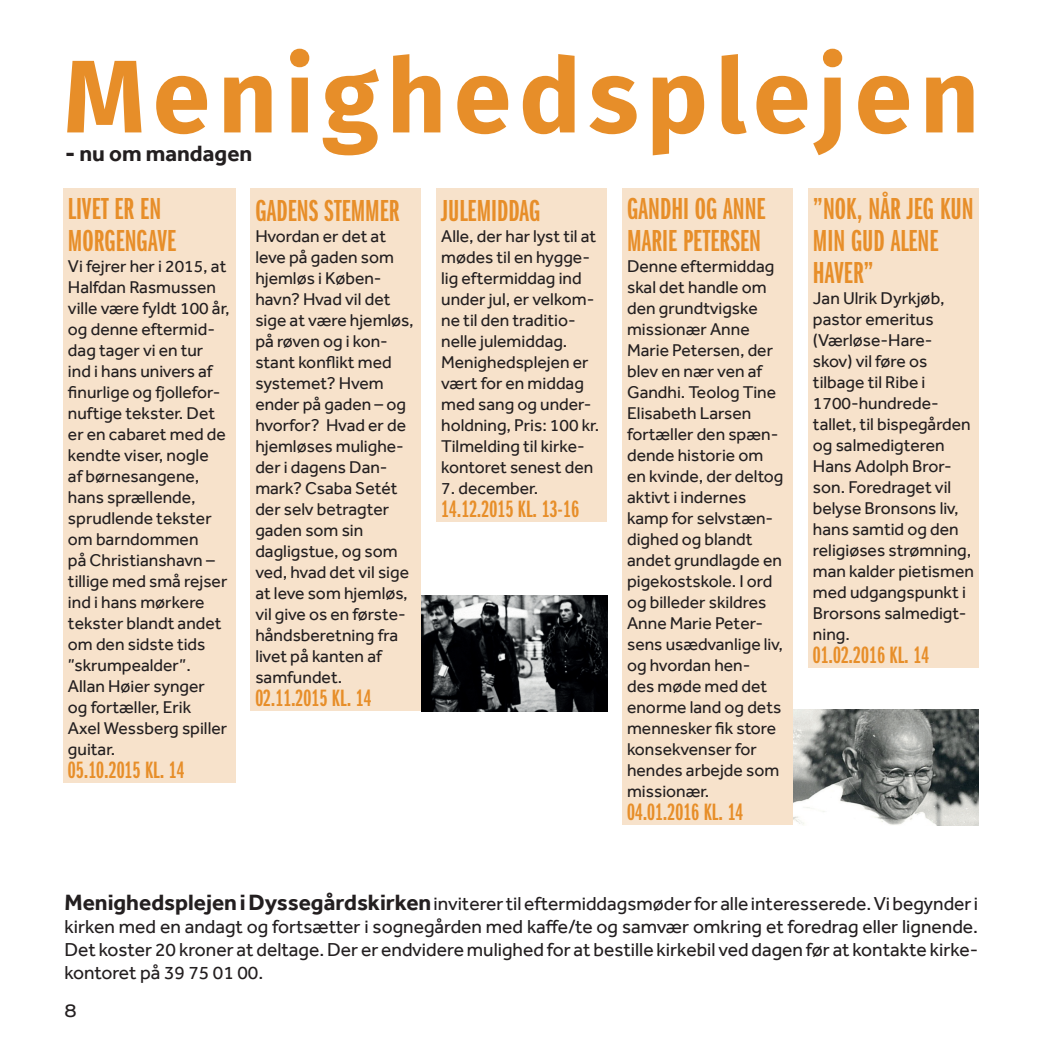
<style>
.page{position:relative;width:1042px;height:1042px;background:#fff}
.page>*{position:absolute;margin:0;border:0;box-sizing:border-box;transform-origin:0 0}
.t1{font:700 103.25px "Fira Sans";letter-spacing:.075em;color:#e78e29}
.t2{font:31.5px/31.5px "Franklin Gothic URW Ext Com D Dem";color:#e78e29}
.t3{font:24.5px "Franklin Gothic URW Ext Com D Dem";color:#e78e29}
.t4{font:700 22.75px "Effra";color:#231f20}
.t5{font:19.25px/23.1px "Effra";color:#231f20}
.t6{font:19.25px "Nimbus San Ext";color:#231f20}
.t7{font:17.5px/21px "Effra";color:#231f20}
.s1{font-weight:700;font-size:22.75px}
</style>
<div class="page">
<img style="left:793px;top:710px;width:186px;height:115px">
<img style="left:421px;top:596px;width:186px;height:115px">
<div style="left:63px;top:189px;width:172px;height:594px;background:#f7e2cb"></div>
<div style="left:250px;top:189px;width:171px;height:522px;background:#f7e2cb"></div>
<div style="left:436px;top:189px;width:171px;height:333px;background:#f7e2cb"></div>
<div style="left:622px;top:189px;width:171px;height:636px;background:#f7e2cb"></div>
<div style="left:808px;top:189px;width:171px;height:478px;background:#f7e2cb"></div>
<h1 class="t1" style="left:64px;top:24px;width:917px">Menighedsplejen</h1>
<h3 class="t4" style="left:65px;top:140px;width:189px">- nu om mandagen</h3>
<h2 class="t2" style="left:68px;top:194px;width:110px">LIVET ER EN<br>MORGENGAVE</h2>
<p class="t7" style="left:68px;top:255px;width:163px">Vi fejrer her i 2015, at<br>Halfdan Rasmussen ville være fyldt 100 år, og denne eftermid&shy;dag tager vi en tur ind i hans univers af finurlige og fjollefor&shy;nuftige tekster. Det er en cabaret med de kendte viser, nogle<br>af børnesangene, hans sprællende, sprudlende tekster om barndommen<br>på Christianshavn – tillige med små rejser ind i hans mørkere tekster blandt andet om den sidste tids ”skrumpealder”.<br>Allan Høier synger<br>og fortæller, Erik<br>Axel Wessberg spiller guitar.</p>
<h3 class="t3" style="left:68px;top:757px;width:118px">05.10.2015 KL. 14</h3>
<h2 class="t2" style="left:255px;top:195px;width:146px">GADENS STEMMER</h2>
<p class="t7" style="left:255px;top:225px;width:160px">Hvordan er det at leve på gaden som hjemløs i Køben&shy;havn? Hvad vil det sige at være hjemløs, på røven og i kon&shy;stant konflikt med systemet? Hvem ender på gaden – og hvorfor? Hvad er de hjemløses mulighe&shy;der i dagens Dan&shy;mark? Csaba Setét der selv betragter gaden som sin dagligstue, og som ved, hvad det vil sige at leve som hjemløs, vil give os en første&shy;håndsberetning fra livet på kanten af samfundet.</p>
<h3 class="t3" style="left:255px;top:685px;width:118px">02.11.2015 KL. 14</h3>
<h2 class="t2" style="left:441px;top:195px;width:101px">JULEMIDDAG</h2>
<p class="t7" style="left:441px;top:225px;width:160px">Alle, der har lyst til at mødes til en hygge&shy;lig eftermiddag ind under jul, er velkom&shy;ne til den traditio&shy;nelle julemiddag.<br>Menighedsplejen er vært for en middag med sang og under&shy;holdning, Pris: 100 kr.<br>Tilmelding til kirke&shy;kontoret senest den</p>
<p class="t7" style="left:441px;top:477px;width:98px">7. december.</p>
<h3 class="t3" style="left:441px;top:496px;width:139px">14.12.2015 KL. 13-16</h3>
<h2 class="t2" style="left:627px;top:194px;width:140px">GANDHI OG ANNE<br>MARIE PETERSEN</h2>
<p class="t7" style="left:627px;top:255px;width:158px">Denne eftermiddag skal det handle om den grundtvigske missionær Anne<br>Marie Petersen, der blev en nær ven af<br>Gandhi. Teolog Tine<br>Elisabeth Larsen fortæller den spæn&shy;dende historie om en kvinde, der deltog aktivt i indernes kamp for selvstæn&shy;dighed og blandt andet grundlagde en pigekostskole. I ord og billeder skildres<br>Anne Marie Peter&shy;sens usædvanlige liv, og hvordan hen-<br>des møde med det enorme land og dets mennesker fik store konsekvenser for hendes arbejde som missionær.</p>
<h3 class="t3" style="left:627px;top:799px;width:118px">04.01.2016 KL. 14</h3>
<h2 class="t2" style="left:813px;top:194px;width:162px">”NOK, NÅR JEG KUN<br>MIN GUD ALENE<br>HAVER”</h2>
<p class="t7" style="left:813px;top:287px;width:163px">Jan Ulrik Dyrkjøb, pastor emeritus (Værløse-Hare&shy;skov) vil føre os tilbage til Ribe i<br>1700-hundrede&shy;tallet, til bispegården og salmedigteren<br>Hans Adolph Bror&shy;son. Foredraget vil belyse Bronsons liv, hans samtid og den religiøses strømning, man kalder pietismen med udgangspunkt i<br>Brorsons salmedigt&shy;ning.</p>
<h3 class="t3" style="left:813px;top:641px;width:118px">01.02.2016 KL. 14</h3>
<p class="t5" style="left:64px;top:891px;width:915px"><span class="s1">Menighedsplejen i Dyssegårdskirken</span> inviterer til eftermiddagsmøder for alle interesserede. Vi begynder i kirken med en andagt og fortsætter i sognegården med kaffe/te og samvær omkring et foredrag eller lignende.<br>Det koster 20 kroner at deltage. Der er endvidere mulighed for at bestille kirkebil ved dagen før at kontakte kirke&shy;kontoret på 39 75 01 00.</p>
<p class="t6" style="left:64px;top:999px;width:14px">8</p>
</div>
